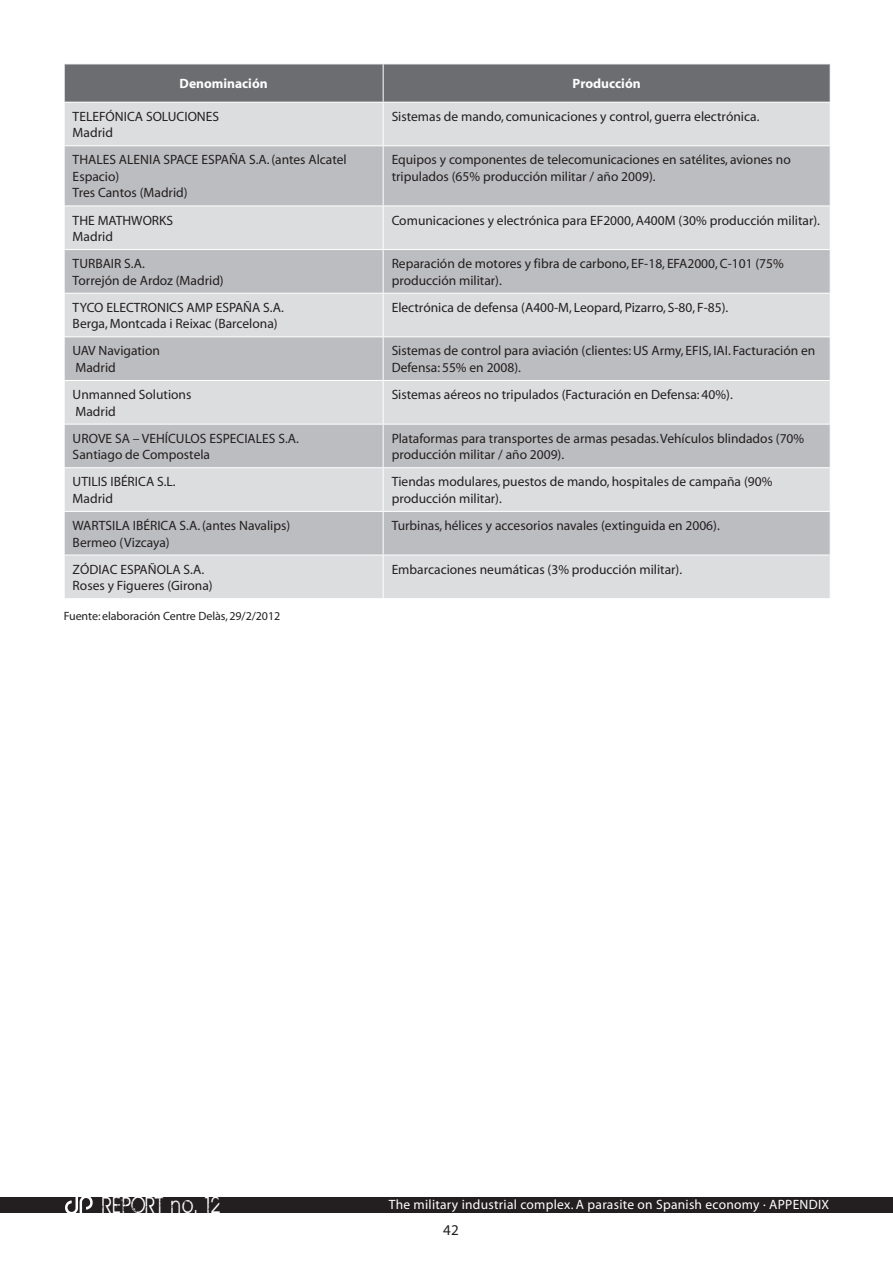
<style>
.page{position:relative;width:893px;height:1263px;background:#fff}
.page>*{position:absolute;margin:0;border:0;box-sizing:border-box;transform-origin:0 0}
.t1{font:25.2px "BIRTHOFAHERO";letter-spacing:.1em;color:#fff;scale:.83 1}
.t2{font:15px "Myriad";color:#231f20}
.t3{font:13.5px/16.5px "Myriad";color:#231f20}
.t4{font:13.5px "Myriad";letter-spacing:.02em;color:#fff}
.t5{font:700 13.5px "Myriad";color:#fff}
.t6{font:12px "Myriad";letter-spacing:-.005em;color:#231f20}
</style>
<div class="page">
<div style="left:0;top:1197px;width:893px;height:16px;background:#231f20"></div>
<svg style="left:65px;top:1197px;width:28px;height:16px"></svg>
<div style="left:65px;top:65px;width:765px;height:37px;background:#6c6d70"></div>
<div style="left:65px;top:103px;width:765px;height:495px;background:#dcdddf"></div>
<svg style="left:65px;top:146px;width:765px;height:409px;background:#c9cacd"></svg>
<hr style="left:383px;top:64px;width:1px;height:38px;background:#fff">
<hr style="left:383px;top:103px;width:1px;height:42px;background:#fff">
<hr style="left:64px;top:145px;width:319px;height:1px;background:#fff">
<hr style="left:383px;top:145px;width:448px;height:1px;background:#fff">
<hr style="left:383px;top:146px;width:1px;height:60px;background:#fff">
<hr style="left:64px;top:206px;width:319px;height:1px;background:#fff">
<hr style="left:383px;top:206px;width:448px;height:1px;background:#fff">
<hr style="left:383px;top:206px;width:1px;height:43px;background:#fff">
<hr style="left:64px;top:249px;width:319px;height:1px;background:#fff">
<hr style="left:383px;top:249px;width:448px;height:1px;background:#fff">
<hr style="left:383px;top:250px;width:1px;height:43px;background:#fff">
<hr style="left:64px;top:293px;width:319px;height:1px;background:#fff">
<hr style="left:383px;top:293px;width:448px;height:1px;background:#fff">
<hr style="left:383px;top:294px;width:1px;height:42px;background:#fff">
<hr style="left:64px;top:336px;width:319px;height:1px;background:#fff">
<hr style="left:383px;top:336px;width:448px;height:1px;background:#fff">
<hr style="left:383px;top:337px;width:1px;height:43px;background:#fff">
<hr style="left:64px;top:380px;width:319px;height:1px;background:#fff">
<hr style="left:383px;top:380px;width:448px;height:1px;background:#fff">
<hr style="left:383px;top:381px;width:1px;height:43px;background:#fff">
<hr style="left:64px;top:424px;width:319px;height:1px;background:#fff">
<hr style="left:383px;top:424px;width:448px;height:1px;background:#fff">
<hr style="left:383px;top:424px;width:1px;height:43px;background:#fff">
<hr style="left:64px;top:467px;width:319px;height:1px;background:#fff">
<hr style="left:383px;top:467px;width:448px;height:1px;background:#fff">
<hr style="left:383px;top:468px;width:1px;height:43px;background:#fff">
<hr style="left:64px;top:511px;width:319px;height:1px;background:#fff">
<hr style="left:383px;top:511px;width:448px;height:1px;background:#fff">
<hr style="left:383px;top:512px;width:1px;height:43px;background:#fff">
<hr style="left:64px;top:555px;width:319px;height:1px;background:#fff">
<hr style="left:383px;top:555px;width:448px;height:1px;background:#fff">
<hr style="left:383px;top:555px;width:1px;height:43px;background:#fff">
<p class="t5" style="left:180px;top:77px;width:90px">Denominación</p>
<p class="t5" style="left:573px;top:77px;width:70px">Producción</p>
<p class="t3" style="left:73px;top:109px;width:148px">TELEFÓNICA SOLUCIONES<br>Madrid</p>
<p class="t3" style="left:392px;top:109px;width:369px">Sistemas de mando, comunicaciones y control, guerra electrónica.</p>
<p class="t3" style="left:73px;top:152px;width:276px">THALES ALENIA SPACE ESPAÑA S.A. (antes Alcatel<br>Espacio)<br>Tres Cantos (Madrid)</p>
<p class="t3" style="left:392px;top:152px;width:401px">Equipos y componentes de telecomunicaciones en satélites, aviones no tripulados (65% producción militar / año 2009).</p>
<p class="t3" style="left:73px;top:212px;width:102px">THE MATHWORKS<br>Madrid</p>
<p class="t3" style="left:392px;top:212px;width:430px">Comunicaciones y electrónica para EF2000, A400M (30% producción militar).</p>
<p class="t3" style="left:73px;top:256px;width:153px">TURBAIR S.A.<br>Torrejón de Ardoz (Madrid)</p>
<p class="t3" style="left:392px;top:256px;width:394px">Reparación de motores y fibra de carbono, EF-18, EFA2000, C-101 (75% producción militar).</p>
<p class="t3" style="left:73px;top:300px;width:213px">TYCO ELECTRONICS AMP ESPAÑA S.A.<br>Berga, Montcada i Reixac (Barcelona)</p>
<p class="t3" style="left:392px;top:300px;width:338px">Electrónica de defensa (A400-M, Leopard, Pizarro, S-80, F-85).</p>
<p class="t3" style="left:73px;top:343px;width:89px">UAV Navigation<br>Madrid</p>
<p class="t3" style="left:392px;top:343px;width:425px">Sistemas de control para aviación (clientes: US Army, EFIS, IAI. Facturación en<br>Defensa: 55% en 2008).</p>
<p class="t3" style="left:73px;top:387px;width:120px">Unmanned Solutions<br>Madrid</p>
<p class="t3" style="left:392px;top:387px;width:343px">Sistemas aéreos no tripulados (Facturación en Defensa: 40%).</p>
<p class="t3" style="left:73px;top:431px;width:228px">UROVE SA – VEHÍCULOS ESPECIALES S.A.<br>Santiago de Compostela</p>
<p class="t3" style="left:392px;top:431px;width:414px">Plataformas para transportes de armas pesadas. Vehículos blindados (70% producción militar / año 2009).</p>
<p class="t3" style="left:73px;top:474px;width:105px">UTILIS IBÉRICA S.L.<br>Madrid</p>
<p class="t3" style="left:392px;top:474px;width:382px">Tiendas modulares, puestos de mando, hospitales de campaña (90% producción militar).</p>
<p class="t3" style="left:73px;top:518px;width:219px">WARTSILA IBÉRICA S.A. (antes Navalips)<br>Bermeo (Vizcaya)</p>
<p class="t3" style="left:392px;top:518px;width:330px">Turbinas, hélices y accesorios navales (extinguida en 2006).</p>
<p class="t3" style="left:73px;top:561px;width:142px">ZÓDIAC ESPAÑOLA S.A.<br>Roses y Figueres (Girona)</p>
<p class="t3" style="left:392px;top:561px;width:292px">Embarcaciones neumáticas (3% producción militar).</p>
<p class="t6" style="left:64px;top:610px;width:218px">Fuente: elaboración Centre Delàs, 29/2/2012</p>
<h1 class="t1" style="left:102px;top:1191px;width:144px">REPORT no. 12</h1>
<p class="t4" style="left:389px;top:1198px;width:442px">The military industrial complex. A parasite on Spanish economy · APPENDIX</p>
<p class="t2" style="left:443px;top:1223px;width:17px">42</p>
</div>
